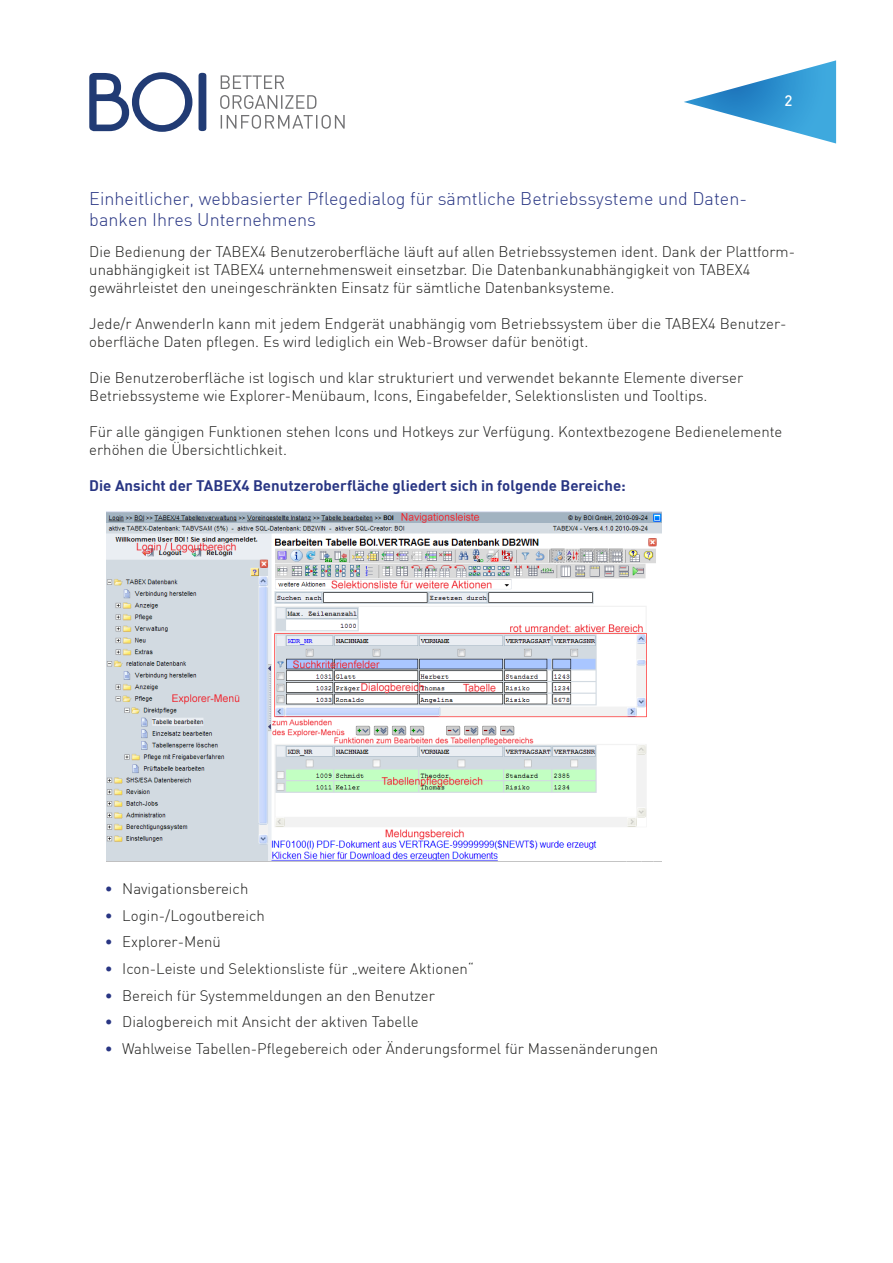
<style>
.page{position:relative;width:893px;height:1263px;background:#fff}
.page>*{position:absolute;margin:0;border:0;box-sizing:border-box;transform-origin:0 0}
.t1{font:300 18px/21.6px "DIN Alternate";color:#283583}
.Fließtext{font:300 15px/18px "DIN";color:#1d1d1b}
.Fließtext-2{font:700 15px "DIN";color:#283583}
.t2{font:500 15px "DIN";color:#fff}
.s1{font-weight:700;color:#283583}
</style>
<div class="page">
<svg style="left:221px;top:115px;width:124px;height:14px"></svg>
<svg style="left:220px;top:95px;width:97px;height:14px"></svg>
<svg style="left:221px;top:75px;width:63px;height:14px"></svg>
<div style="left:199px;top:73px;width:7px;height:58px;background:#213b74;border-radius:4px"></div>
<svg style="left:89px;top:72px;width:103px;height:60px"></svg>
<svg style="left:684px;top:60px;width:152px;height:84px"></svg>
<img style="left:107px;top:512px;width:554px;height:349px">
<p class="t2" style="left:784px;top:91px;width:9px">2</p>
<h3 class="t1" style="left:89px;top:187px;width:659px">Einheitlicher, webbasierter Pflegedialog für sämtliche Betriebssysteme und Daten&shy;banken Ihres Unternehmens</h3>
<p class="Fließtext" style="left:89px;top:242px;width:707px">Die Bedienung der TABEX4 Benutzeroberfläche läuft auf allen Betriebssystemen ident. Dank der Plattform&shy;unabhängigkeit ist TABEX4 unternehmensweit einsetzbar. Die Datenbankunabhängigkeit von TABEX4 gewährleistet den uneingeschränkten Einsatz für sämtliche Datenbanksysteme.</p>
<p class="Fließtext" style="left:89px;top:314px;width:699px">Jede/r AnwenderIn kann mit jedem Endgerät unabhängig vom Betriebssystem über die TABEX4 Benutzer&shy;oberfläche Daten pflegen. Es wird lediglich ein Web-Browser dafür benötigt.</p>
<p class="Fließtext" style="left:89px;top:368px;width:655px">Die Benutzeroberfläche ist logisch und klar strukturiert und verwendet bekannte Elemente diverser<br>Betriebssysteme wie Explorer-Menübaum, Icons, Eingabefelder, Selektionslisten und Tooltips.</p>
<p class="Fließtext" style="left:89px;top:422px;width:695px">Für alle gängigen Funktionen stehen Icons und Hotkeys zur Verfügung. Kontextbezogene Bedienelemente erhöhen die Übersichtlichkeit.</p>
<p class="Fließtext-2" style="left:89px;top:476px;width:538px">Die Ansicht der TABEX4 Benutzeroberfläche gliedert sich in folgende Bereiche:</p>
<p class="Fließtext" style="left:105px;top:880px;width:145px"><span class="s1">•</span> Navigationsbereich</p>
<p class="Fließtext" style="left:105px;top:906px;width:161px"><span class="s1">•</span> Login-/Logoutbereich</p>
<p class="Fließtext" style="left:105px;top:933px;width:117px"><span class="s1">•</span> Explorer-Menü</p>
<p class="Fließtext" style="left:105px;top:959px;width:370px"><span class="s1">•</span> Icon-Leiste und Selektionsliste für „weitere Aktionen“</p>
<p class="Fließtext" style="left:105px;top:986px;width:331px"><span class="s1">•</span> Bereich für Systemmeldungen an den Benutzer</p>
<p class="Fließtext" style="left:105px;top:1012px;width:315px"><span class="s1">•</span> Dialogbereich mit Ansicht der aktiven Tabelle</p>
<p class="Fließtext" style="left:105px;top:1039px;width:554px"><span class="s1">•</span> Wahlweise Tabellen-Pflegebereich oder Änderungsformel für Massenänderungen</p>
</div>
